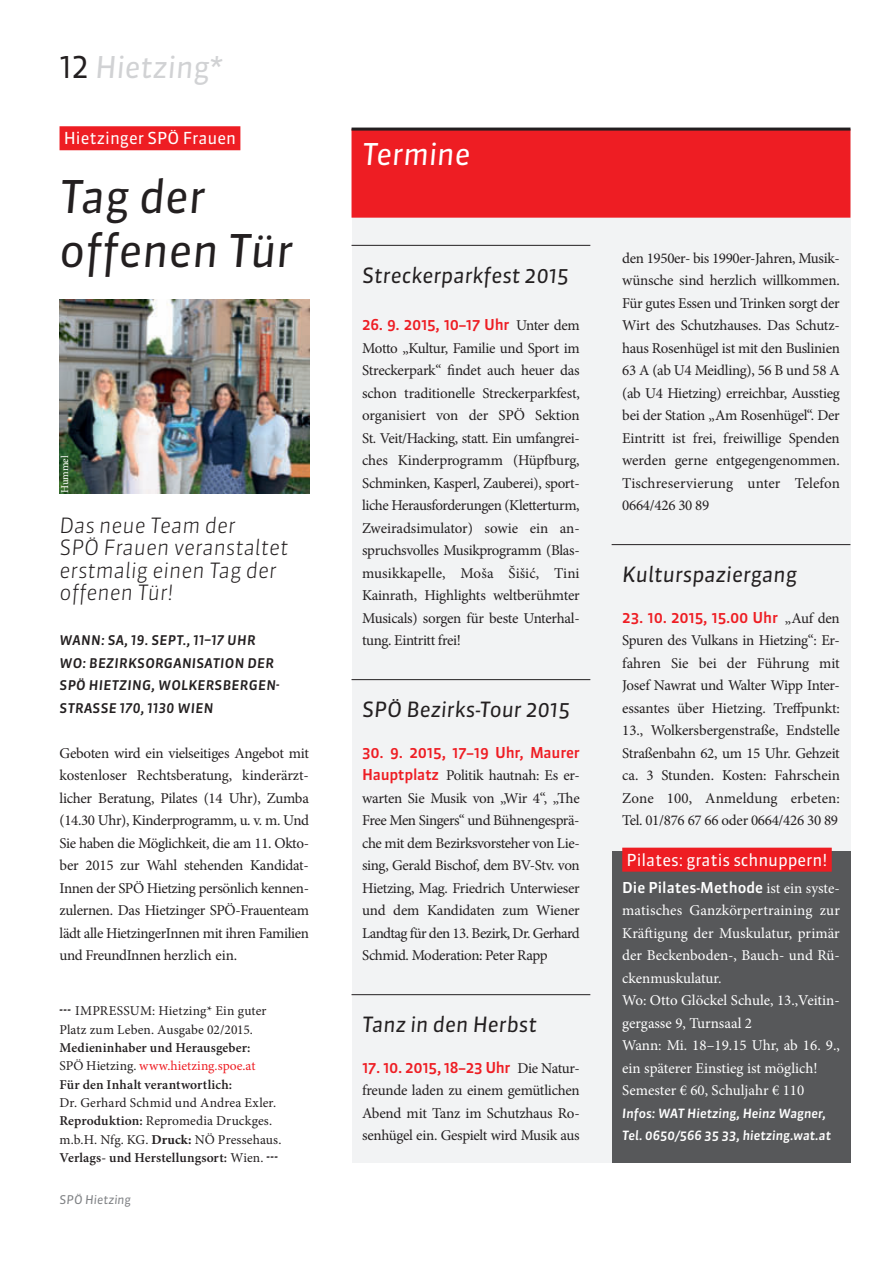
<style>
.page{position:relative;width:893px;height:1263px;background:#fff}
.page>*{position:absolute;margin:0;border:0;box-sizing:border-box;transform-origin:0 0}
.t1{font:italic 45px/54px "Sanuk Pro";color:#231f20}
.t2{font:italic 30px "Sanuk Pro";color:#d1d2d4}
.t3{font:italic 30px "Sanuk Pro";color:#fff}
.t4{font:italic 21px "Sanuk Pro";color:#231f20}
.t5{font:italic 300 21px/22.5px "Sanuk Pro";color:#231f20}
.t6{font:16.5px "Sanuk Pro";letter-spacing:-.005em;color:#fff}
.t7{font:15px/22.5px "Minion Pro";letter-spacing:-.02em;color:#231f20;text-align:justify}
.t8{font:15px/22.5px "Minion Pro";color:#fff}
.t9{font:13.5px/18.3px "Minion Pro";letter-spacing:.01em;color:#231f20}
.t10{font:italic 500 13.35px/22.5px "Sanuk Pro";letter-spacing:.02em;color:#231f20}
.t11{font:italic 500 12.75px/22.5px "Sanuk Pro";color:#fff}
.t12{font:italic 12px "Sanuk Pro";color:#808285}
.t13{font:10.5px "Minion Pro";letter-spacing:-.005em;color:#fff}
.s1{font-style:normal;color:#231f20}
.s2{font-family:"Sanuk Pro";font-weight:500;font-style:italic}
.s3{font-weight:600}
.s4{color:#ee1d23}
.s5{font-weight:700}
.s6{font-family:"Sanuk Pro";font-weight:500;color:#ee1d23}
.s7{font-family:"Sanuk Pro";font-weight:500}
</style>
<div class="page">
<div style="left:60px;top:126px;width:180px;height:24px;background:#ee1d23"></div>
<div style="left:351px;top:128px;width:499px;height:1035px;background:#f2f3f4"></div>
<div style="left:351px;top:129px;width:499px;height:89px;background:#ee1d23"></div>
<hr style="left:351px;top:128px;width:499px;height:3px;background:#231f20">
<hr style="left:351px;top:245px;width:239px;height:1px;background:#231f20">
<hr style="left:351px;top:679px;width:239px;height:1px;background:#231f20">
<hr style="left:351px;top:994px;width:239px;height:1px;background:#231f20">
<hr style="left:612px;top:544px;width:238px;height:1px;background:#231f20">
<div style="left:612px;top:851px;width:238px;height:312px;background:#57585a"></div>
<div style="left:622px;top:848px;width:210px;height:24px;background:#ee1d23"></div>
<img style="left:60px;top:300px;width:249px;height:193px">
<p class="t2" style="left:60px;top:47px;width:165px"><span class="s1">12</span> Hietzing*</p>
<p class="t6" style="left:64px;top:127px;width:174px">Hietzinger SPÖ Frauen</p>
<p class="t1" style="left:60px;top:169px;width:235px">Tag der offenen Tür</p>
<p class="t13" style="left:58px;top:493px;width:39px;rotate:-90deg">Hummel</p>
<p class="t5" style="left:60px;top:513px;width:230px">Das neue Team der<br>SPÖ Frauen veranstaltet erstmalig einen Tag der offenen Tür!</p>
<p class="t10" style="left:60px;top:629px;width:222px">WANN: SA, 19. SEPT., 11–17 UHR<br>WO: BEZIRKSORGANISATION DER<br>SPÖ HIETZING, WOLKERSBERGEN-<br>STRASSE 170, 1130 WIEN</p>
<p class="t7" style="left:60px;top:742px;width:251px">Geboten wird ein vielseitiges Angebot mit kostenloser Rechtsberatung, kinderärzt&shy;licher Beratung, Pilates (14 Uhr), Zumba (14.30 Uhr), Kinderprogramm, u. v. m. Und Sie haben die Möglichkeit, die am 11. Okto&shy;ber 2015 zur Wahl stehenden Kandidat-Innen der SPÖ Hietzing persönlich kennen&shy;zulernen. Das Hietzinger SPÖ-Frauenteam lädt alle HietzingerInnen mit ihren Familien und FreundInnen herzlich ein.</p>
<p class="t9" style="left:60px;top:1002px;width:223px"><span class="s2">---</span> IMPRESSUM: Hietzing* Ein guter Platz zum Leben. Ausgabe 02/2015.<br><span class="s3">Medieninhaber und Herausgeber:<br></span>SPÖ Hietzing. <span class="s4">www.hietzing.spoe.at<br></span><span class="s3">Für den Inhalt verantwortlich:<br></span>Dr. Gerhard Schmid und Andrea Exler.<br><span class="s3">Reproduktion:</span> Repromedia Druckges. m.b.H. Nfg. KG. <span class="s5">Druck:</span> NÖ Pressehaus.<br><span class="s3">Verlags- und Herstellungsort:</span> Wien. <span class="s2">---</span></p>
<p class="t12" style="left:60px;top:1191px;width:73px">SPÖ Hietzing</p>
<p class="t3" style="left:362px;top:133px;width:110px">Termine</p>
<p class="t4" style="left:362px;top:261px;width:208px">Streckerparkfest 2015</p>
<p class="t7" style="left:362px;top:314px;width:219px"><span class="s6">26. 9. 2015, 10–17 Uhr</span> Unter dem Motto „Kultur, Familie und Sport im Streckerpark“ findet auch heuer das schon traditionelle Streckerparkfest, organisiert von der SPÖ Sektion St. Veit/Hacking, statt. Ein umfangrei&shy;ches Kinderprogramm (Hüpfburg, Schminken, Kasperl, Zauberei), sport&shy;liche Herausforderungen (Kletterturm, Zweiradsimulator) sowie ein an&shy;spruchsvolles Musikprogramm (Blas&shy;musikkapelle, Moša Šišić, Tini Kainrath, Highlights weltberühmter Musicals) sorgen für beste Unterhal&shy;tung. Eintritt frei!</p>
<p class="t4" style="left:362px;top:695px;width:209px">SPÖ Bezirks-Tour 2015</p>
<p class="t7" style="left:362px;top:742px;width:219px"><span class="s6">30. 9. 2015, 17–19 Uhr, Maurer Hauptplatz</span> Politik hautnah: Es er&shy;warten Sie Musik von „Wir 4“, „The Free Men Singers“ und Bühnengesprä&shy;che mit dem Bezirksvorsteher von Lie&shy;sing, Gerald Bischof, dem BV-Stv. von Hietzing, Mag. Friedrich Unterwieser und dem Kandidaten zum Wiener Landtag für den 13. Bezirk, Dr. Gerhard Schmid. Moderation: Peter Rapp</p>
<p class="t4" style="left:362px;top:1010px;width:176px">Tanz in den Herbst</p>
<p class="t7" style="left:362px;top:1057px;width:219px"><span class="s6">17. 10. 2015, 18–23 Uhr</span> Die Natur&shy;freunde laden zu einem gemütlichen Abend mit Tanz im Schutzhaus Ro&shy;senhügel ein. Gespielt wird Musik aus</p>
<p class="t7" style="left:622px;top:247px;width:219px">den 1950er- bis 1990er-Jahren, Musik&shy;wünsche sind herzlich willkommen.<br>Für gutes Essen und Trinken sorgt der Wirt des Schutzhauses. Das Schutz&shy;haus Rosenhügel ist mit den Buslinien 63 A (ab U4 Meidling), 56 B und 58 A (ab U4 Hietzing) erreichbar, Ausstieg bei der Station „Am Rosenhügel“. Der Eintritt ist frei, freiwillige Spenden werden gerne entgegengenommen.<br>Tischreservierung unter Telefon 0664/426 30 89</p>
<p class="t4" style="left:622px;top:560px;width:177px">Kulturspaziergang</p>
<p class="t7" style="left:622px;top:607px;width:219px"><span class="s6">23. 10. 2015, 15.00 Uhr</span> „Auf den Spuren des Vulkans in Hietzing“: Er&shy;fahren Sie bei der Führung mit Josef Nawrat und Walter Wipp Inter&shy;essantes über Hietzing. Treffpunkt:<br>13., Wolkersbergenstraße, Endstelle Straßenbahn 62, um 15 Uhr. Gehzeit ca. 3 Stunden. Kosten: Fahrschein Zone 100, Anmeldung erbeten:<br>Tel. 01/876 67 66 oder 0664/426 30 89</p>
<p class="t6" style="left:626px;top:848px;width:202px">Pilates: gratis schnuppern!</p>
<p class="t8" style="left:622px;top:877px;width:219px"><span class="s7">Die Pilates-Methode</span> ist ein syste&shy;matisches Ganzkörpertraining zur<br>Kräftigung der Muskulatur, primär der Beckenboden-, Bauch- und Rü&shy;ckenmuskulatur.<br>Wo: Otto Glöckel Schule, 13.,Veitin&shy;gergasse 9, Turnsaal 2<br>Wann: Mi. 18–19.15 Uhr, ab 16. 9., ein späterer Einstieg ist möglich!<br>Semester € 60, Schuljahr € 110</p>
<p class="t11" style="left:622px;top:1102px;width:210px">Infos: WAT Hietzing, Heinz Wagner,<br>Tel. 0650/566 35 33, hietzing.wat.at</p>
</div>
